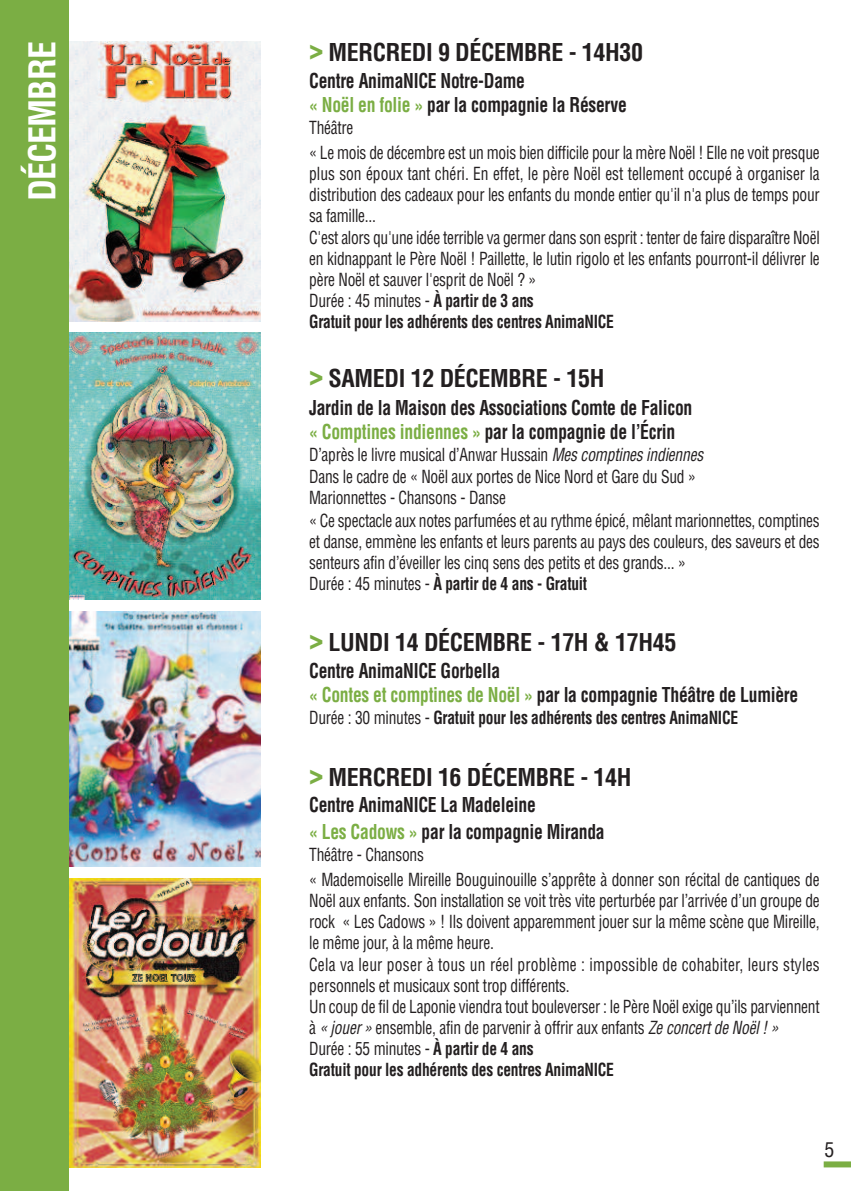
<style>
.page{position:relative;width:851px;height:1191px;background:#fff}
.page>*{position:absolute;margin:0;border:0;box-sizing:border-box;transform-origin:0 0}
.t1{font:700 condensed 36px "Helvetica";letter-spacing:-.025em;color:#fff}
.t2{font:700 condensed 24px "Helvetica";letter-spacing:-.015em;color:#231f20}
.t3{font:700 condensed 20px/24px "Helvetica";letter-spacing:-.015em;color:#231f20;scale:.88 1}
.t4{font:condensed 20px "Helvetica";color:#231f20}
.t5{font:condensed 17.6px/21.2px "Helvetica";letter-spacing:-.015em;color:#231f20;scale:.88 1}
.t6{font:700 condensed 17.6px "Helvetica";letter-spacing:-.015em;color:#231f20;scale:.88 1}
.s1{font-family:"Helvetica Neue";font-weight:900;font-size:27.2px;color:#7bae44}
.s2{color:#7bae44}
.s3{font-weight:700}
.s4{font-style:italic}
.s5{font-weight:400}
</style>
<div class="page">
<img style="left:68px;top:42px;width:193px;height:279px">
<img style="left:68px;top:333px;width:193px;height:266px">
<div style="left:823px;top:1161px;width:27px;height:6px;background:#7bae44"></div>
<img style="left:69px;top:612px;width:192px;height:254px">
<img style="left:68px;top:878px;width:193px;height:289px">
<div style="left:0;top:0;width:68px;height:1191px;background:#7bae44"></div>
<h1 class="t1" style="left:22px;top:201px;width:161px;rotate:-90deg">DÉCEMBRE</h1>
<h2 class="t2" style="left:309px;top:39px;width:335px"><span class="s1">&gt;</span> MERCREDI 9 DÉCEMBRE - 14H30</h2>
<p class="t3" style="left:309px;top:69px;width:362px">Centre AnimaNICE Notre-Dame<br><span class="s2">« Noël en folie »</span> par la compagnie la Réserve</p>
<p class="t5" style="left:309px;top:116px;width:581px;line-height:25.2px">Théâtre<br>« Le mois de décembre est un mois bien difficile pour la mère Noël ! Elle ne voit presque</p>
<p class="t5" style="left:309px;top:165px;width:581px">plus son époux tant chéri. En effet, le père Noël est tellement occupé à organiser la distribution des cadeaux pour les enfants du monde entier qu'il n'a plus de temps pour sa famille...<br>C'est alors qu'une idée terrible va germer dans son esprit : tenter de faire disparaître Noël en kidnappant le Père Noël ! Paillette, le lutin rigolo et les enfants pourront-il délivrer le père Noël et sauver l'esprit de Noël ? »<br>Durée : 45 minutes - <span class="s3">À partir de 3 ans<br>Gratuit pour les adhérents des centres AnimaNICE</span></p>
<h2 class="t2" style="left:309px;top:364px;width:296px"><span class="s1">&gt;</span> SAMEDI 12 DÉCEMBRE - 15H</h2>
<p class="t3" style="left:309px;top:396px;width:437px">Jardin de la Maison des Associations Comte de Falicon <span class="s2">« Comptines indiennes »</span> par la compagnie de l’Écrin</p>
<p class="t5" style="left:309px;top:446px;width:449px">D’après le livre musical d’Anwar Hussain <span class="s4">Mes comptines indiennes<br></span>Dans le cadre de « Noël aux portes de Nice Nord et Gare du Sud »<br>Marionnettes - Chansons - Danse</p>
<p class="t5" style="left:309px;top:511px;width:581px">« Ce spectacle aux notes parfumées et au rythme épicé, mêlant marionnettes, comptines et danse, emmène les enfants et leurs parents au pays des couleurs, des saveurs et des senteurs afin d’éveiller les cinq sens des petits et des grands... »<br>Durée : 45 minutes - <span class="s3">À partir de 4 ans - Gratuit</span></p>
<h2 class="t2" style="left:309px;top:629px;width:368px"><span class="s1">&gt;</span> LUNDI 14 DÉCEMBRE - 17H &amp; 17H45</h2>
<p class="t3" style="left:309px;top:658px;width:557px">Centre AnimaNICE Gorbella<br><span class="s2">« Contes et comptines de Noël »</span> par la compagnie Théâtre de Lumière</p>
<p class="t6" style="left:309px;top:707px;width:489px"><span class="s5">Durée : 30 minutes -</span> Gratuit pour les adhérents des centres AnimaNICE</p>
<h2 class="t2" style="left:309px;top:764px;width:324px"><span class="s1">&gt;</span> MERCREDI 16 DÉCEMBRE - 14H</h2>
<p class="t3" style="left:309px;top:792px;width:337px;line-height:26.2px">Centre AnimaNICE La Madeleine<br><span class="s2">« Les Cadows »</span> par la compagnie Miranda</p>
<p class="t5" style="left:309px;top:843px;width:581px;line-height:25.2px">Théâtre - Chansons<br>« Mademoiselle Mireille Bouguinouille s’apprête à donner son récital de cantiques de</p>
<p class="t5" style="left:309px;top:891px;width:581px">Noël aux enfants. Son installation se voit très vite perturbée par l’arrivée d’un groupe de rock « Les Cadows » ! Ils doivent apparemment jouer sur la même scène que Mireille, le même jour, à la même heure.<br>Cela va leur poser à tous un réel problème : impossible de cohabiter, leurs styles personnels et musicaux sont trop différents.<br>Un coup de fil de Laponie viendra tout bouleverser : le Père Noël exige qu’ils parviennent à <span class="s4">« jouer »</span> ensemble, afin de parvenir à offrir aux enfants <span class="s4">Ze concert de Noël ! »<br></span>Durée : 55 minutes - <span class="s3">À partir de 4 ans<br>Gratuit pour les adhérents des centres AnimaNICE</span></p>
<p class="t4" style="left:824px;top:1142px;width:11px">5</p>
</div>
